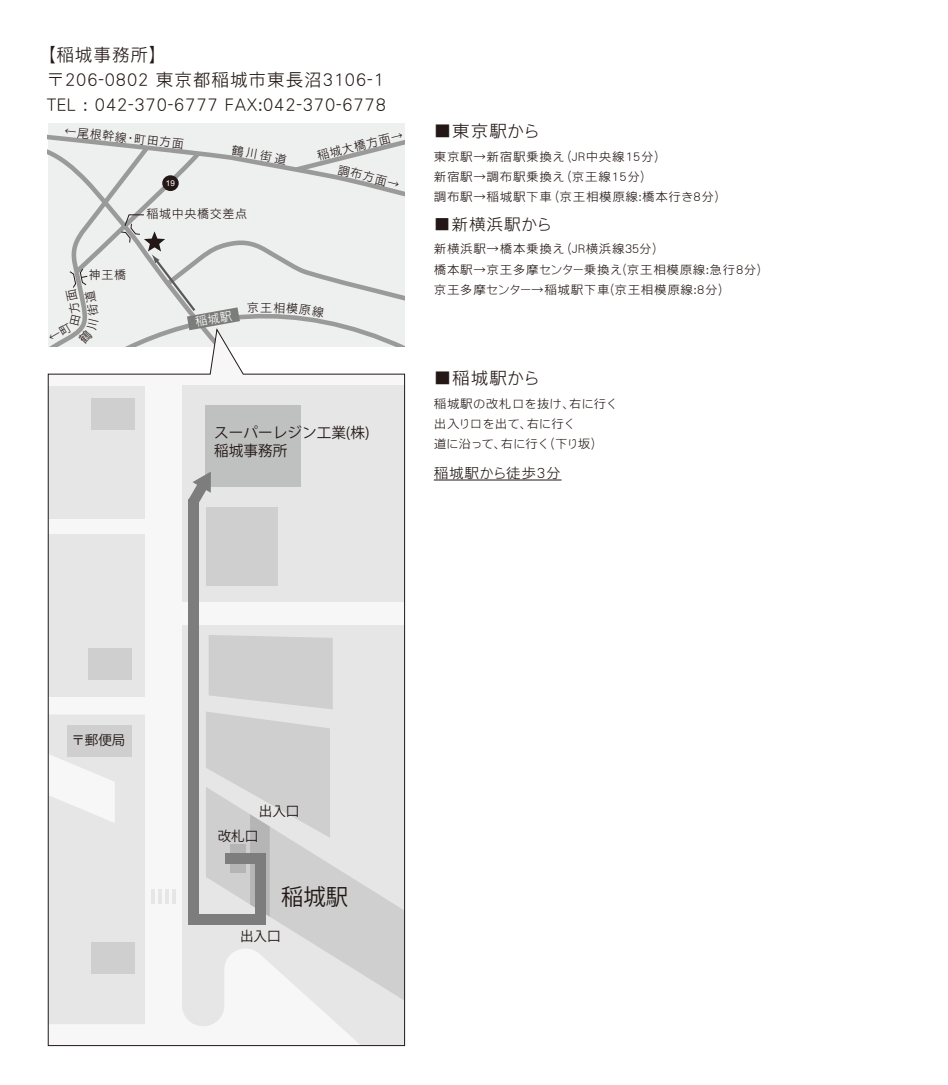
<style>
.page{position:relative;width:948px;height:1085px;background:#fff}
.page>*{position:absolute;margin:0;border:0;box-sizing:border-box;transform-origin:0 0}
.t1{font:22.28px "Koz Go Pro";color:#231815}
.t2{font:17.55px/25.2px "DF Gothic P W3 WING RKSJ H";letter-spacing:.05em;color:#231815}
.t3{font:16.88px "DF Gothic P W3 WING RKSJ H";letter-spacing:.05em;color:#231815;scale:1.04 1}
.t4{font:15.97px "DF Gothic P W3 WING RKSJ H";letter-spacing:.05em;color:#231815;scale:1.04 1}
.t5{font:14.62px/18px "Koz Go Pro";color:#231815}
.t6{font:13.95px "DF Gothic P W3 WING RKSJ H";letter-spacing:.05em;color:#231815;scale:1.04 1}
.t7{font:13.5px "Koz Go Pro";color:#231815}
.t8{font:12.15px/20px "DF Gothic P W3 WING RKSJ H";letter-spacing:.05em;color:#231815;scale:1.04 1}
.t9{font:12.15px "DF Gothic P W3 WING RKSJ H";letter-spacing:.05em;color:#231815}
.t10{font:8.1px "Arial";color:#fff}
</style>
<div class="page">
<hr style="left:433px;top:479px;width:128px;height:1px;background:#231815">
<div style="left:48px;top:123px;width:356px;height:224px;background:#eeefef"></div>
<svg style="left:48px;top:328px;width:357px;height:718px"></svg>
<svg style="left:48px;top:135px;width:356px;height:212px"></svg>
<h2 class="t2" style="left:47px;top:42px;width:340px">【稲城事務所】<br>〒206-0802 東京都稲城市東長沼3106-1<br>TEL : 042-370-6777 FAX:042-370-6778</h2>
<p class="t9" style="left:65px;top:125px;width:121px;rotate:6deg">←尾根幹線・町田方面</p>
<p class="t10" style="left:166px;top:178px;width:11px">19</p>
<p class="t9" style="left:233px;top:144px;width:57px;rotate:10deg">鶴川街道</p>
<p class="t9" style="left:89px;top:269px;width:39px">神王橋</p>
<p class="t9" style="left:146px;top:207px;width:102px">稲城中央橋交差点</p>
<p class="t9" style="left:260px;top:301px;width:14px">王</p>
<p class="t9" style="left:316px;top:150px;width:89px;rotate:-14deg">稲城大橋方面→</p>
<p class="t5" style="left:214px;top:424px;width:157px">スーパーレジン工業(株)稲城事務所</p>
<h3 class="t3" style="left:433px;top:122px;width:102px">■東京駅から</h3>
<p class="t8" style="left:433px;top:147px;width:277px">東京駅→新宿駅乗換え（JR中央線15分）<br>新宿駅→調布駅乗換え（京王線15分）<br>調布駅→稲城駅下車（京王相模原線:橋本行き8分）</p>
<h3 class="t4" style="left:433px;top:216px;width:114px">■新横浜駅から</h3>
<p class="t8" style="left:433px;top:239px;width:316px">新横浜駅→橋本乗換え（JR横浜線３５分）<br>橋本駅→京王多摩センター乗換え(京王相模原線:急行8分)京王多摩センター→稲城駅下車(京王相模原線:8分)</p>
<h3 class="t3" style="left:433px;top:369px;width:102px">■稲城駅から</h3>
<p class="t8" style="left:433px;top:393px;width:176px">稲城駅の改札口を抜け、右に行く出入り口を出て、右に行く<br>道に沿って、右に行く（下り坂）</p>
<p class="t6" style="left:433px;top:466px;width:124px">稲城駅から徒歩3分</p>
<p class="t7" style="left:71px;top:731px;width:55px">〒郵便局</p>
<p class="t7" style="left:259px;top:801px;width:42px">出入口</p>
<p class="t7" style="left:217px;top:827px;width:42px">改札口</p>
<h1 class="t1" style="left:281px;top:882px;width:69px">稲城駅</h1>
<p class="t7" style="left:240px;top:927px;width:42px">出入口</p>
</div>
